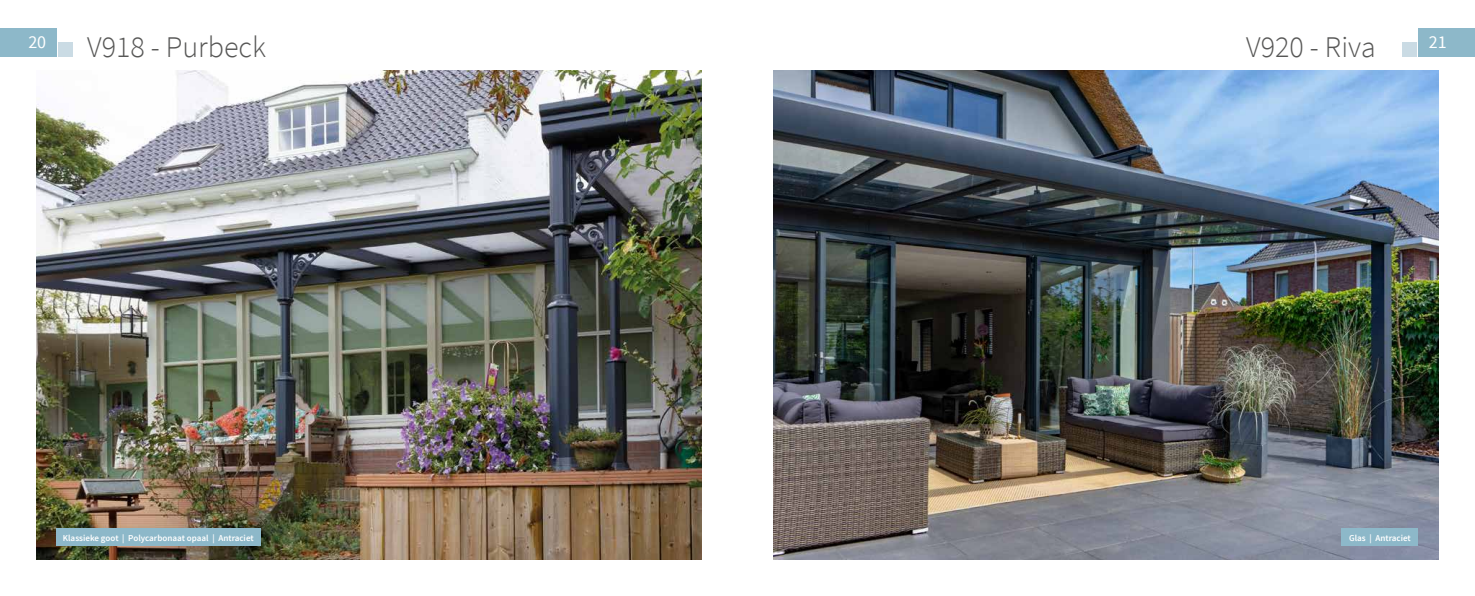
<style>
.page{position:relative;width:1475px;height:596px;background:#fff}
.page>*{position:absolute;margin:0;border:0;box-sizing:border-box;transform-origin:0 0}
.t1{font:300 30px "Source Sans Pro";color:#575756}
.t2{font:18px "Source Sans Pro";color:#fff}
.t3{font:600 9px "Source Sans Pro";color:#fff}
</style>
<div class="page">
<div style="left:0;top:28px;width:57px;height:29px;background:#8db8c9"></div>
<div style="left:59px;top:43px;width:14px;height:14px;background:#cadbe4"></div>
<div style="left:1417px;top:28px;width:57px;height:29px;background:#8db8c9"></div>
<div style="left:1401px;top:43px;width:14px;height:14px;background:#cadbe4"></div>
<img style="left:36px;top:71px;width:665px;height:488px">
<div style="left:56px;top:528px;width:204px;height:17px;background:#8db8c9"></div>
<img style="left:773px;top:71px;width:665px;height:488px">
<div style="left:1341px;top:528px;width:76px;height:17px;background:#8db8c9"></div>
<h1 class="t1" style="left:87px;top:29px;width:180px">V918 - Purbeck</h1>
<h1 class="t1" style="left:1245px;top:29px;width:131px">V920 - Riva</h1>
<h2 class="t2" style="left:28px;top:31px;width:19px">20</h2>
<h2 class="t2" style="left:1428px;top:31px;width:19px">21</h2>
<p class="t3" style="left:63px;top:531px;width:192px">Klassieke goot | Polycarbonaat opaal | Antraciet</p>
<p class="t3" style="left:1348px;top:531px;width:63px">Glas | Antraciet</p>
</div>
